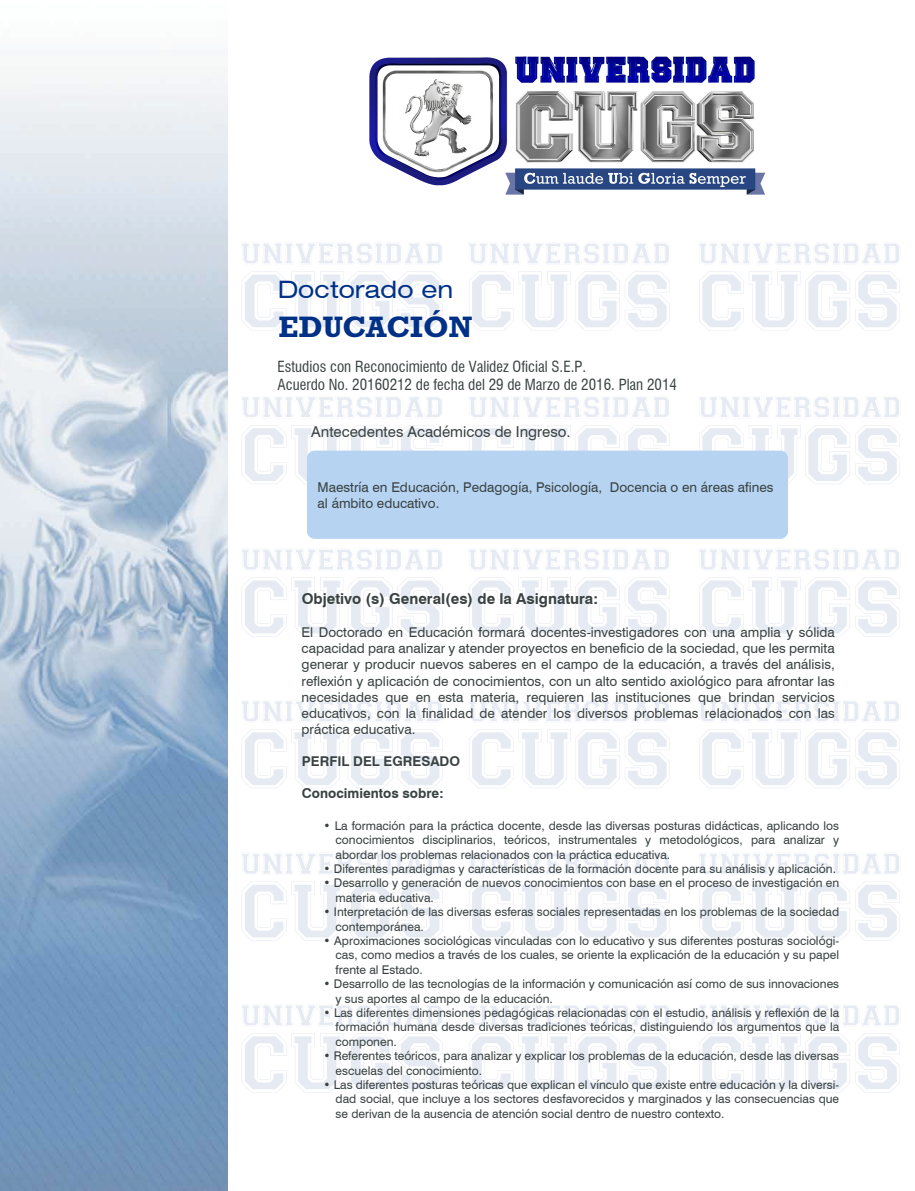
<style>
.page{position:relative;width:915px;height:1191px;background:#fff}
.page>*{position:absolute;margin:0;border:0;box-sizing:border-box;transform-origin:0 0}
.t1{font:700 30px "Rockwell Std";color:#003186}
.t2{font:expanded 24px "Swiss 721 BT";color:#003186}
.t3{font:condensed 15px/18px "Swiss 721 BT";color:#394141}
.t4{font:700 15px "Swiss 721 BT";color:#394141}
.t5{font:15px "Swiss 721 BT";color:#394141}
.t6{font:13.5px/16.2px "Swiss 721 BT";color:#394141}
.t7{font:700 13.5px "Swiss 721 BT";color:#394141}
.t8{font:12px/14.4px "Swiss 721 BT";color:#394141;text-align:justify}
</style>
<div class="page">
<svg style="left:469px;top:550px;width:200px;height:20px"></svg>
<svg style="left:469px;top:577px;width:200px;height:59px"></svg>
<svg style="left:700px;top:550px;width:199px;height:20px"></svg>
<svg style="left:699px;top:577px;width:200px;height:59px"></svg>
<svg style="left:242px;top:550px;width:200px;height:20px"></svg>
<svg style="left:242px;top:577px;width:200px;height:59px"></svg>
<svg style="left:469px;top:397px;width:200px;height:20px"></svg>
<svg style="left:469px;top:425px;width:200px;height:25px"></svg>
<svg style="left:700px;top:397px;width:199px;height:20px"></svg>
<svg style="left:699px;top:425px;width:200px;height:59px"></svg>
<svg style="left:242px;top:397px;width:200px;height:20px"></svg>
<svg style="left:242px;top:425px;width:200px;height:59px"></svg>
<svg style="left:469px;top:854px;width:200px;height:20px"></svg>
<svg style="left:469px;top:881px;width:200px;height:59px"></svg>
<svg style="left:700px;top:854px;width:199px;height:20px"></svg>
<svg style="left:699px;top:881px;width:200px;height:59px"></svg>
<svg style="left:242px;top:854px;width:200px;height:20px"></svg>
<svg style="left:242px;top:881px;width:200px;height:59px"></svg>
<svg style="left:469px;top:701px;width:200px;height:20px"></svg>
<svg style="left:469px;top:729px;width:200px;height:59px"></svg>
<svg style="left:700px;top:701px;width:199px;height:20px"></svg>
<svg style="left:699px;top:729px;width:200px;height:59px"></svg>
<svg style="left:242px;top:701px;width:200px;height:20px"></svg>
<svg style="left:242px;top:729px;width:200px;height:59px"></svg>
<svg style="left:469px;top:1005px;width:200px;height:20px"></svg>
<svg style="left:469px;top:1033px;width:200px;height:59px"></svg>
<svg style="left:700px;top:1005px;width:199px;height:20px"></svg>
<svg style="left:699px;top:1033px;width:200px;height:59px"></svg>
<svg style="left:242px;top:1005px;width:200px;height:20px"></svg>
<svg style="left:242px;top:1033px;width:200px;height:59px"></svg>
<svg style="left:469px;top:243px;width:200px;height:20px"></svg>
<svg style="left:469px;top:271px;width:200px;height:59px"></svg>
<svg style="left:700px;top:243px;width:199px;height:20px"></svg>
<svg style="left:699px;top:271px;width:200px;height:59px"></svg>
<svg style="left:242px;top:243px;width:200px;height:20px"></svg>
<svg style="left:242px;top:271px;width:200px;height:59px"></svg>
<img style="left:0;top:78px;width:227px;height:1113px">
<img style="left:369px;top:56px;width:397px;height:139px">
<div style="left:307px;top:450px;width:480px;height:89px;background:#b6d4f2;border-radius:8px"></div>
<h2 class="t2" style="left:278px;top:275px;width:177px">Doctorado en</h2>
<h1 class="t1" style="left:278px;top:309px;width:195px">EDUCACIÓN</h1>
<p class="t3" style="left:277px;top:358px;width:401px">Estudios con Reconocimiento de Validez Oficial S.E.P.<br>Acuerdo No. 20160212 de fecha del 29 de Marzo de 2016. Plan 2014</p>
<p class="t5" style="left:311px;top:423px;width:261px">Antecedentes Académicos de Ingreso.</p>
<p class="t6" style="left:317px;top:479px;width:457px">Maestría en Educación, Pedagogía, Psicología, Docencia o en áreas afines al ámbito educativo.</p>
<p class="t4" style="left:302px;top:589px;width:297px">Objetivo (s) General(es) de la Asignatura:</p>
<p class="t6" style="left:301px;top:624px;width:534px;text-align:justify">El Doctorado en Educación formará docentes-investigadores con una amplia y sólida capacidad para analizar y atender proyectos en beneficio de la sociedad, que les permita generar y producir nuevos saberes en el campo de la educación, a través del análisis, reflexión y aplicación de conocimientos, con un alto sentido axiológico para afrontar las necesidades que en esta materia, requieren las instituciones que brindan servicios educativos, con la finalidad de atender los diversos problemas relacionados con las práctica educativa.</p>
<p class="t7" style="left:302px;top:752px;width:160px">PERFIL DEL EGRESADO</p>
<p class="t7" style="left:302px;top:785px;width:143px">Conocimientos sobre:</p>
<p class="t8" style="left:335px;top:818px;width:505px;text-indent:-12px">• La formación para la práctica docente, desde las diversas posturas didácticas, aplicando los conocimientos disciplinarios, teóricos, instrumentales y metodológicos, para analizar y abordar los problemas relacionados con la práctica educativa.</p>
<p class="t8" style="left:323px;top:861px;width:513px">• Diferentes paradigmas y características de la formación docente para su análisis y aplicación.</p>
<p class="t8" style="left:335px;top:875px;width:505px;text-indent:-12px">• Desarrollo y generación de nuevos conocimientos con base en el proceso de investigación en materia educativa.</p>
<p class="t8" style="left:335px;top:904px;width:505px;text-indent:-12px">• Interpretación de las diversas esferas sociales representadas en los problemas de la sociedad contemporánea.</p>
<p class="t8" style="left:335px;top:933px;width:505px;text-indent:-12px">• Aproximaciones sociológicas vinculadas con lo educativo y sus diferentes posturas sociológi&shy;cas, como medios a través de los cuales, se oriente la explicación de la educación y su papel frente al Estado.</p>
<p class="t8" style="left:335px;top:976px;width:505px;text-indent:-12px">• Desarrollo de las tecnologías de la información y comunicación así como de sus innovaciones y sus aportes al campo de la educación.</p>
<p class="t8" style="left:335px;top:1005px;width:505px;text-indent:-12px">• Las diferentes dimensiones pedagógicas relacionadas con el estudio, análisis y reflexión de la formación humana desde diversas tradiciones teóricas, distinguiendo los argumentos que la componen.</p>
<p class="t8" style="left:335px;top:1048px;width:505px;text-indent:-12px">• Referentes teóricos, para analizar y explicar los problemas de la educación, desde las diversas escuelas del conocimiento.</p>
<p class="t8" style="left:335px;top:1077px;width:505px;text-indent:-12px">• Las diferentes posturas teóricas que explican el vínculo que existe entre educación y la diversi&shy;dad social, que incluye a los sectores desfavorecidos y marginados y las consecuencias que se derivan de la ausencia de atención social dentro de nuestro contexto.</p>
</div>
